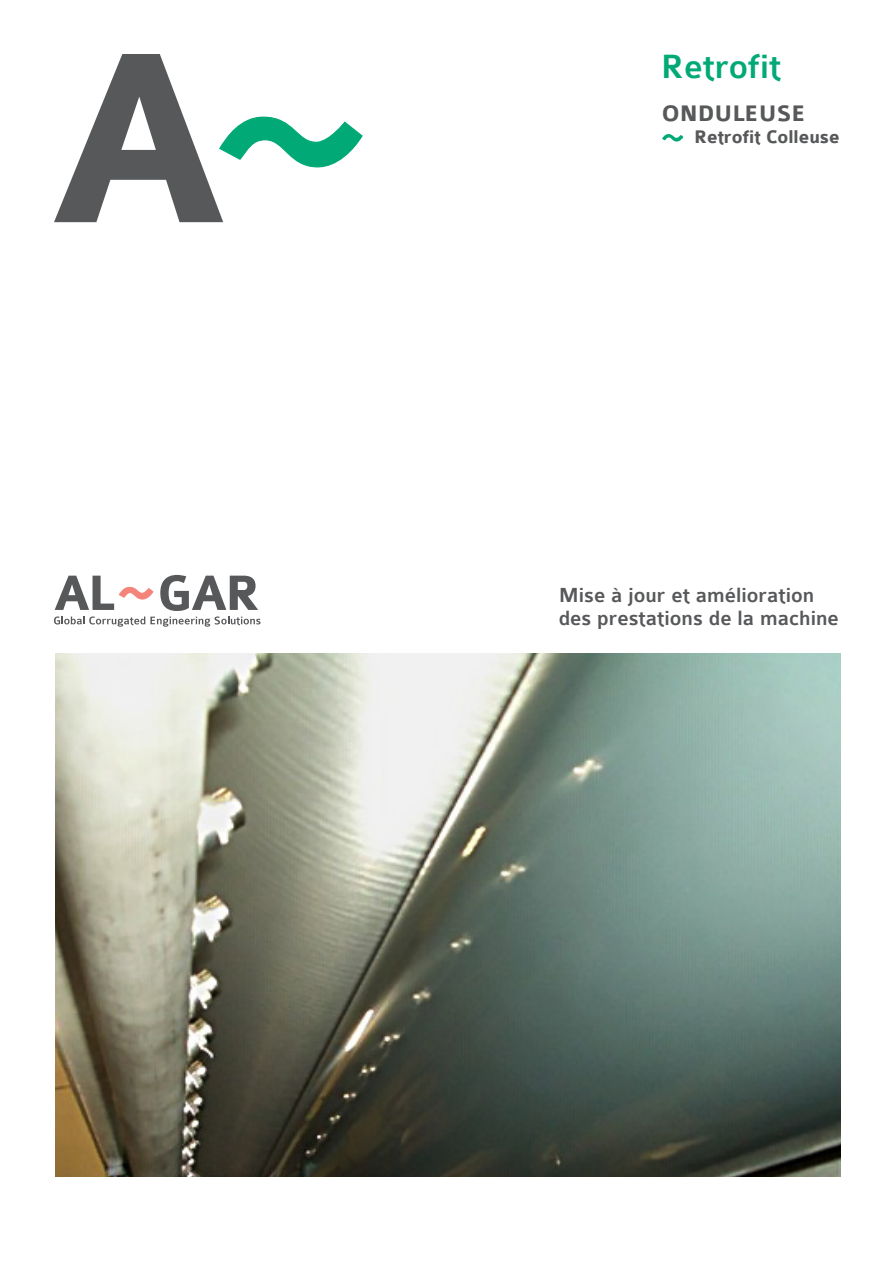
<style>
.page{position:relative;width:893px;height:1263px;background:#fff}
.page>*{position:absolute;margin:0;border:0;box-sizing:border-box;transform-origin:0 0}
.t1{font:500 36px "Colaborate";color:#00a975}
.t2{font:700 24px "Colaborate";color:#57585a}
.t3{font:500 21.75px/23.1px "Colaborate";color:#57585a}
.t4{font:700 19.5px "Colaborate";color:#57585a}
</style>
<div class="page">
<svg style="left:54px;top:54px;width:309px;height:168px"></svg>
<svg style="left:54px;top:575px;width:207px;height:52px"></svg>
<svg style="left:662px;top:134px;width:21px;height:8px"></svg>
<img style="left:55px;top:653px;width:785px;height:523px">
<h1 class="t1" style="left:661px;top:48px;width:122px">Retrofit</h1>
<p class="t2" style="left:662px;top:101px;width:146px">ONDULEUSE</p>
<p class="t4" style="left:694px;top:127px;width:147px">Retrofit Colleuse</p>
<p class="t3" style="left:559px;top:584px;width:282px">Mise à jour et amélioration des prestations de la machine</p>
</div>
